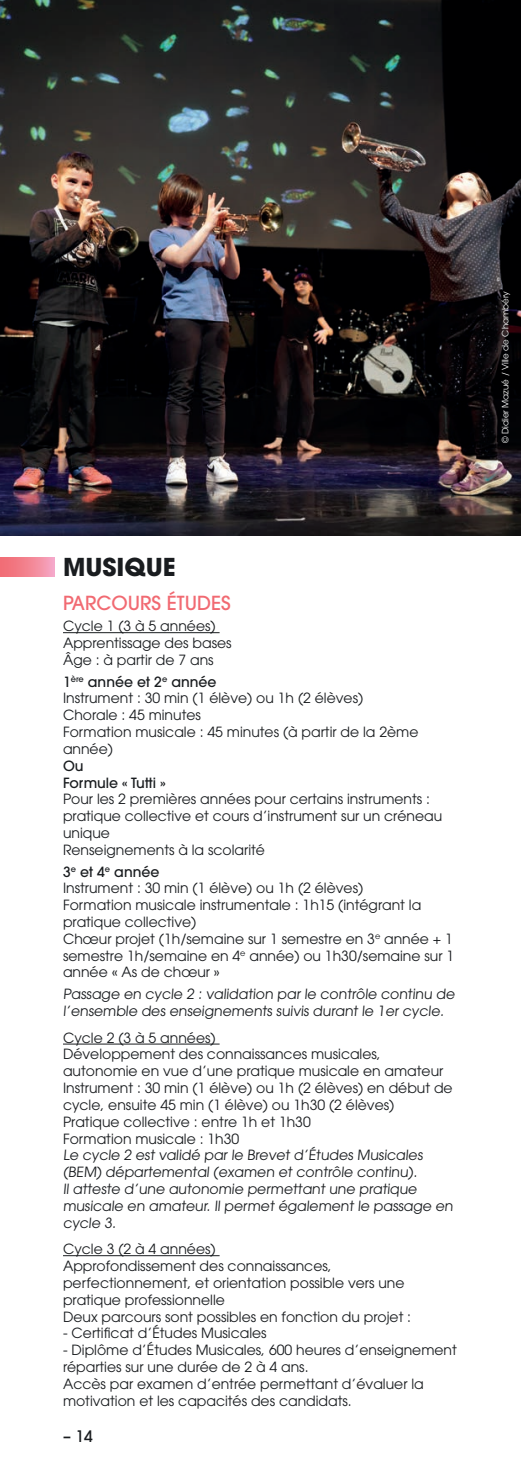
<style>
.page{position:relative;width:521px;height:1474px;background:#fff}
.page>*{position:absolute;margin:0;border:0;box-sizing:border-box;transform-origin:0 0}
.t1{font:700 24.5px "ITC Avant Garde Pro";color:#191c1f}
.t2{font:500 19.25px "ITC Avant Garde Pro";color:#f16a72}
.t3{font:500 15.75px "ITC Avant Garde Pro";color:#191c1f}
.t4{font:14px/16.8px "ITC Avant Garde Pro";color:#191c1f}
.t5{font:500 14px/16.8px "ITC Avant Garde Pro";color:#191c1f}
.t6{font:8.75px "ITC Avant Garde Pro";color:#fff}
.s1{font-weight:500}
</style>
<div class="page">
<img style="left:0;top:0;width:521px;height:535px">
<div style="left:0;top:557px;width:55px;height:20px;background:linear-gradient(to right,#f1676b,#f5a5c0)"></div>
<hr style="left:63px;top:632px;width:157px;height:1px;background:#191c1f">
<hr style="left:63px;top:1043px;width:157px;height:1px;background:#191c1f">
<hr style="left:63px;top:1255px;width:157px;height:1px;background:#191c1f">
<p class="t6" style="left:500px;top:443px;width:154px;rotate:-90deg">© Didier Mazué / Ville de Chambéry</p>
<h1 class="t1" style="left:63px;top:551px;width:114px">MUSIQUE</h1>
<h2 class="t2" style="left:63px;top:590px;width:169px">PARCOURS ÉTUDES</h2>
<p class="t4" style="left:63px;top:617px;width:170px">Cycle 1 (3 à 5 années)<br>Apprentissage des bases<br>Âge : à partir de 7 ans</p>
<p class="t4" style="left:63px;top:673px;width:357px"><span class="s1">1</span><sup>ère</sup> <span class="s1">année et 2</span><sup>e</sup> <span class="s1">année<br></span>Instrument : 30 min (1 élève) ou 1h (2 élèves)<br>Chorale : 45 minutes<br>Formation musicale : 45 minutes (à partir de la 2ème année)</p>
<p class="t5" style="left:63px;top:757px;width:104px">Ou<br>Formule « Tutti »</p>
<p class="t4" style="left:63px;top:790px;width:381px">Pour les 2 premières années pour certains instruments : pratique collective et cours d’instrument sur un créneau unique<br>Renseignements à la scolarité</p>
<p class="t4" style="left:63px;top:862px;width:393px"><span class="s1">3</span><sup>e</sup> <span class="s1">et 4</span><sup>e</sup> <span class="s1">année<br></span>Instrument : 30 min (1 élève) ou 1h (2 élèves)<br>Formation musicale instrumentale : 1h15 (intégrant la pratique collective)<br>Chœur projet (1h/semaine sur 1 semestre en 3<sup>e</sup> année + 1 semestre 1h/semaine en 4<sup>e</sup> année) ou 1h30/semaine sur 1 année « As de chœur »</p>
<p class="t4" style="left:63px;top:985px;width:395px">Passage en cycle 2 : validation par le contrôle continu de l’ensemble des enseignements suivis durant le 1er cycle.</p>
<p class="t4" style="left:63px;top:1028px;width:393px">Cycle 2 (3 à 5 années)<br>Développement des connaissances musicales, autonomie en vue d’une pratique musicale en amateur Instrument : 30 min (1 élève) ou 1h (2 élèves) en début de cycle, ensuite 45 min (1 élève) ou 1h30 (2 élèves)<br>Pratique collective : entre 1h et 1h30<br>Formation musicale : 1h30<br>Le cycle 2 est validé par le Brevet d’Études Musicales (BEM) départemental (examen et contrôle continu).<br>Il atteste d’une autonomie permettant une pratique musicale en amateur. Il permet également le passage en cycle 3.</p>
<p class="t4" style="left:63px;top:1240px;width:350px">Cycle 3 (2 à 4 années)<br>Approfondissement des connaissances, perfectionnement, et orientation possible vers une pratique professionnelle<br>Deux parcours sont possibles en fonction du projet :</p>
<p class="t4" style="left:63px;top:1324px;width:205px">- Certificat d’Études Musicales</p>
<p class="t4" style="left:63px;top:1341px;width:395px">- Diplôme d’Études Musicales, 600 heures d’enseignement réparties sur une durée de 2 à 4 ans.<br>Accès par examen d’entrée permettant d’évaluer la motivation et les capacités des candidats.</p>
<p class="t3" style="left:63px;top:1426px;width:32px">– 14</p>
</div>
